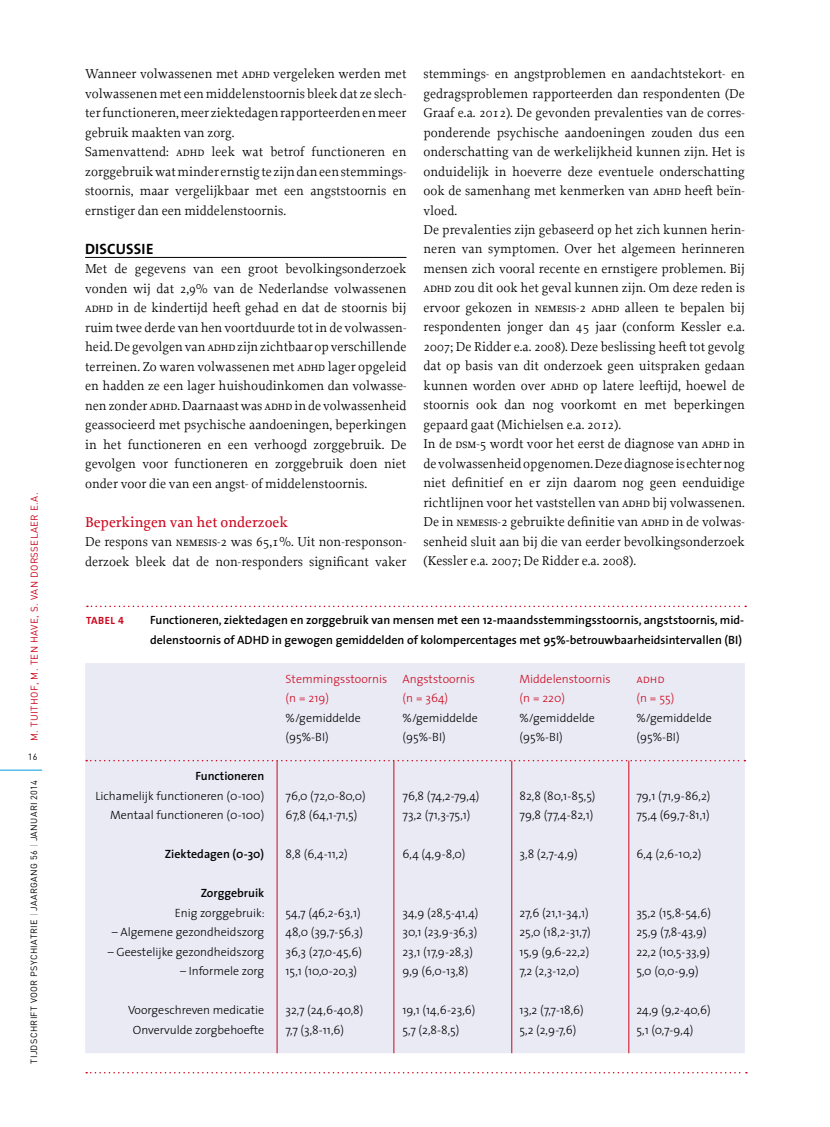
<style>
.page{position:relative;width:830px;height:1127px;background:#fff}
.page>*{position:absolute;margin:0;border:0;box-sizing:border-box;transform-origin:0 0}
.t1{font:500 15px "Proforma";color:#cd071e}
.t2{font:700 15px "The Sans";letter-spacing:.01em;color:#000}
.t3{font:13.5px/19.5px "Proforma";color:#000}
.t4{font:300 12px/19.5px "The Sans";color:#000}
.t5{font:600 12px/19.5px "The Sans";color:#000}
.t6{font:300 12px/19.5px "The Sans";color:#cd071e}
.t7{font:12px "The Sans Light Caps";color:#cd071e}
.t8{font:10.5px "The Sans Bold Caps";letter-spacing:.04em;color:#cd071e}
.t9{font:9.75px "DIN";letter-spacing:.04em;color:#cd071e}
.t10{font:9px "DIN";letter-spacing:.04em;color:#000}
.s1{color:#9c9e9f}
.s2{font-family:"Proforma Book SC"}
.s3{font-family:"The Sans Light Caps";font-weight:400}
</style>
<div class="page">
<hr style="left:0;top:770px;width:42px;height:1px;background:#009ee0">
<hr style="left:85px;top:257px;width:321px;height:1px;background:#000">
<div style="left:85px;top:663px;width:659px;height:390px;background:#e9eaf4"></div>
<svg style="left:87px;top:605px;width:658px;height:2px"></svg>
<svg style="left:86px;top:760px;width:659px;height:1px"></svg>
<svg style="left:86px;top:1072px;width:660px;height:1px"></svg>
<hr style="left:276px;top:760px;width:1px;height:293px;background:#cd071e">
<hr style="left:393px;top:760px;width:1px;height:293px;background:#cd071e">
<hr style="left:511px;top:760px;width:1px;height:293px;background:#cd071e">
<hr style="left:628px;top:760px;width:1px;height:293px;background:#cd071e">
<p class="t9" style="left:28px;top:741px;width:250px;rotate:-90deg">M. TUITHOF, M. TEN HAVE, S. VAN DORSSELAER E.A.</p>
<p class="t10" style="left:28px;top:751px;width:11px">16</p>
<p class="t10" style="left:28px;top:1063px;width:285px;rotate:-90deg">TIJDSCHRIFT VOOR PSYCHIATRIE <span class="s1">|</span> JAARGANG 56 <span class="s1">|</span> JANUARI 2014</p>
<p class="t3" style="left:85px;top:64px;width:323px">Wanneer volwassenen met <span class="s2">adhd</span> vergeleken werden met volwassenen met een middelenstoornis bleek dat ze slech&shy;ter functioneren, meer ziektedagen rapporteerden en meer gebruik maakten van zorg.<br>Samenvattend: <span class="s2">adhd</span> leek wat betrof functioneren en zorggebruik wat minder ernstig te zijn dan een stemmings&shy;stoornis, maar vergelijkbaar met een angststoornis en ernstiger dan een middelenstoornis.</p>
<p class="t2" style="left:85px;top:236px;width:70px">DISCUSSIE</p>
<p class="t3" style="left:85px;top:259px;width:323px;text-align:justify">Met de gegevens van een groot bevolkingsonderzoek vonden wij dat 2,9% van de Nederlandse volwassenen <span class="s2">adhd</span> in de kindertijd heeft gehad en dat de stoornis bij ruim twee derde van hen voortduurde tot in de volwassen&shy;heid. De gevolgen van <span class="s2">adhd</span> zijn zichtbaar op verschillende terreinen. Zo waren volwassenen met <span class="s2">adhd</span> lager opgeleid en hadden ze een lager huishoudinkomen dan volwasse&shy;nen zonder <span class="s2">adhd</span>. Daarnaast was <span class="s2">adhd</span> in de volwassenheid geassocieerd met psychische aandoeningen, beperkingen in het functioneren en een verhoogd zorggebruik. De gevolgen voor functioneren en zorggebruik doen niet onder voor die van een angst- of middelenstoornis.</p>
<p class="t1" style="left:85px;top:512px;width:204px">Beperkingen van het onderzoek</p>
<p class="t3" style="left:85px;top:532px;width:323px">De respons van <span class="s2">nemesis</span>-2 was 65,1%. Uit non-responson&shy;derzoek bleek dat de non-responders significant vaker</p>
<p class="t3" style="left:423px;top:64px;width:323px">stemmings- en angstproblemen en aandachtstekort- en gedragsproblemen rapporteerden dan respondenten (De Graaf e.a. 2012). De gevonden prevalenties van de corres&shy;ponderende psychische aandoeningen zouden dus een onderschatting van de werkelijkheid kunnen zijn. Het is onduidelijk in hoeverre deze eventuele onderschatting ook de samenhang met kenmerken van <span class="s2">adhd</span> heeft beïn&shy;vloed.<br>De prevalenties zijn gebaseerd op het zich kunnen herin&shy;neren van symptomen. Over het algemeen herinneren mensen zich vooral recente en ernstigere problemen. Bij <span class="s2">adhd</span> zou dit ook het geval kunnen zijn. Om deze reden is ervoor gekozen in <span class="s2">nemesis</span>-2 <span class="s2">adhd</span> alleen te bepalen bij respondenten jonger dan 45 jaar (conform Kessler e.a.<br>2007; De Ridder e.a. 2008). Deze beslissing heeft tot gevolg dat op basis van dit onderzoek geen uitspraken gedaan kunnen worden over <span class="s2">adhd</span> op latere leeftijd, hoewel de stoornis ook dan nog voorkomt en met beperkingen gepaard gaat (Michielsen e.a. 2012).<br>In de <span class="s2">dsm</span>-5 wordt voor het eerst de diagnose van <span class="s2">adhd</span> in de volwassenheid opgenomen. Deze diagnose is echter nog niet definitief en er zijn daarom nog geen eenduidige richtlijnen voor het vaststellen van <span class="s2">adhd</span> bij volwassenen.<br>De in <span class="s2">nemesis</span>-2 gebruikte definitie van <span class="s2">adhd</span> in de volwas&shy;senheid sluit aan bij die van eerder bevolkingsonderzoek (Kessler e.a. 2007; De Ridder e.a. 2008).</p>
<p class="t8" style="left:86px;top:612px;width:39px">TABEL 4</p>
<p class="t5" style="left:150px;top:610px;width:595px">Functioneren, ziektedagen en zorggebruik van mensen met een 12-maandsstemmingsstoornis, angststoornis, mid&shy;delenstoornis of ADHD in gewogen gemiddelden of kolompercentages met 95%-betrouwbaarheidsintervallen (BI)</p>
<p class="t6" style="left:285px;top:668px;width:103px">Stemmingsstoornis (n = 219)</p>
<p class="t6" style="left:402px;top:668px;width:74px">Angststoornis (n = 364)</p>
<p class="t6" style="left:519px;top:668px;width:93px">Middelenstoornis (n = 220)</p>
<p class="t7" style="left:636px;top:669px;width:30px">adhd</p>
<p class="t6" style="left:636px;top:688px;width:39px">(n = 55)</p>
<p class="t4" style="left:285px;top:707px;width:77px">%/gemiddelde (95%-<span class="s3">BI</span>)</p>
<p class="t4" style="left:402px;top:707px;width:77px">%/gemiddelde (95%-<span class="s3">BI</span>)</p>
<p class="t4" style="left:519px;top:707px;width:77px">%/gemiddelde (95%-<span class="s3">BI</span>)</p>
<p class="t4" style="left:636px;top:707px;width:77px">%/gemiddelde (95%-<span class="s3">BI</span>)</p>
<p class="t5" style="left:195px;top:766px;width:70px">Functioneren</p>
<p class="t4" style="left:95px;top:785px;width:170px">Lichamelijk functioneren (0-100)</p>
<p class="t4" style="left:285px;top:785px;width:82px">76,0 (72,0-80,0)</p>
<p class="t4" style="left:402px;top:785px;width:78px">76,8 (74,2-79,4)</p>
<p class="t4" style="left:519px;top:785px;width:78px">82,8 (80,1-85,5)</p>
<p class="t4" style="left:636px;top:785px;width:76px">79,1 (71,9-86,2)</p>
<p class="t4" style="left:110px;top:805px;width:155px">Mentaal functioneren (0-100)</p>
<p class="t4" style="left:285px;top:805px;width:73px">67,8 (64,1-71,5)</p>
<p class="t4" style="left:402px;top:805px;width:69px">73,2 (71,3-75,1)</p>
<p class="t4" style="left:519px;top:805px;width:75px">79,8 (77,4-82,1)</p>
<p class="t4" style="left:636px;top:805px;width:75px">75,4 (69,7-81,1)</p>
<p class="t5" style="left:165px;top:844px;width:101px">Ziektedagen (0-30)</p>
<p class="t4" style="left:285px;top:844px;width:64px">8,8 (6,4-11,2)</p>
<p class="t4" style="left:402px;top:844px;width:64px">6,4 (4,9-8,0)</p>
<p class="t4" style="left:519px;top:844px;width:60px">3,8 (2,7-4,9)</p>
<p class="t4" style="left:636px;top:844px;width:67px">6,4 (2,6-10,2)</p>
<p class="t5" style="left:201px;top:883px;width:65px">Zorggebruik</p>
<p class="t4" style="left:175px;top:902px;width:92px">Enig zorggebruik:</p>
<p class="t4" style="left:285px;top:902px;width:77px">54,7 (46,2-63,1)</p>
<p class="t4" style="left:402px;top:902px;width:77px">34,9 (28,5-41,4)</p>
<p class="t4" style="left:519px;top:902px;width:71px">27,6 (21,1-34,1)</p>
<p class="t4" style="left:636px;top:902px;width:76px">35,2 (15,8-54,6)</p>
<p class="t4" style="left:112px;top:922px;width:154px">– Algemene gezondheidszorg</p>
<p class="t4" style="left:285px;top:922px;width:79px">48,0 (39,7-56,3)</p>
<p class="t4" style="left:402px;top:922px;width:76px">30,1 (23,9-36,3)</p>
<p class="t4" style="left:519px;top:922px;width:73px">25,0 (18,2-31,7)</p>
<p class="t4" style="left:636px;top:922px;width:72px">25,9 (7,8-43,9)</p>
<p class="t4" style="left:108px;top:941px;width:158px">– Geestelijke gezondheidszorg</p>
<p class="t4" style="left:285px;top:941px;width:78px">36,3 (27,0-45,6)</p>
<p class="t4" style="left:402px;top:941px;width:72px">23,1 (17,9-28,3)</p>
<p class="t4" style="left:519px;top:941px;width:71px">15,9 (9,6-22,2)</p>
<p class="t4" style="left:636px;top:941px;width:75px">22,2 (10,5-33,9)</p>
<p class="t4" style="left:180px;top:961px;width:86px">– Informele zorg</p>
<p class="t4" style="left:285px;top:961px;width:73px">15,1 (10,0-20,3)</p>
<p class="t4" style="left:402px;top:961px;width:67px">9,9 (6,0-13,8)</p>
<p class="t4" style="left:519px;top:961px;width:62px">7,2 (2,3-12,0)</p>
<p class="t4" style="left:636px;top:961px;width:64px">5,0 (0,0-9,9)</p>
<p class="t4" style="left:128px;top:1000px;width:138px">Voorgeschreven medicatie</p>
<p class="t4" style="left:285px;top:1000px;width:79px">32,7 (24,6-40,8)</p>
<p class="t4" style="left:402px;top:1000px;width:74px">19,1 (14,6-23,6)</p>
<p class="t4" style="left:519px;top:1000px;width:66px">13,2 (7,7-18,6)</p>
<p class="t4" style="left:636px;top:1000px;width:76px">24,9 (9,2-40,6)</p>
<p class="t4" style="left:133px;top:1019px;width:133px">Onvervulde zorgbehoefte</p>
<p class="t4" style="left:285px;top:1019px;width:60px">7,7 (3,8-11,6)</p>
<p class="t4" style="left:402px;top:1019px;width:58px">5,7 (2,8-8,5)</p>
<p class="t4" style="left:519px;top:1019px;width:58px">5,2 (2,9-7,6)</p>
<p class="t4" style="left:636px;top:1019px;width:59px">5,1 (0,7-9,4)</p>
</div>
